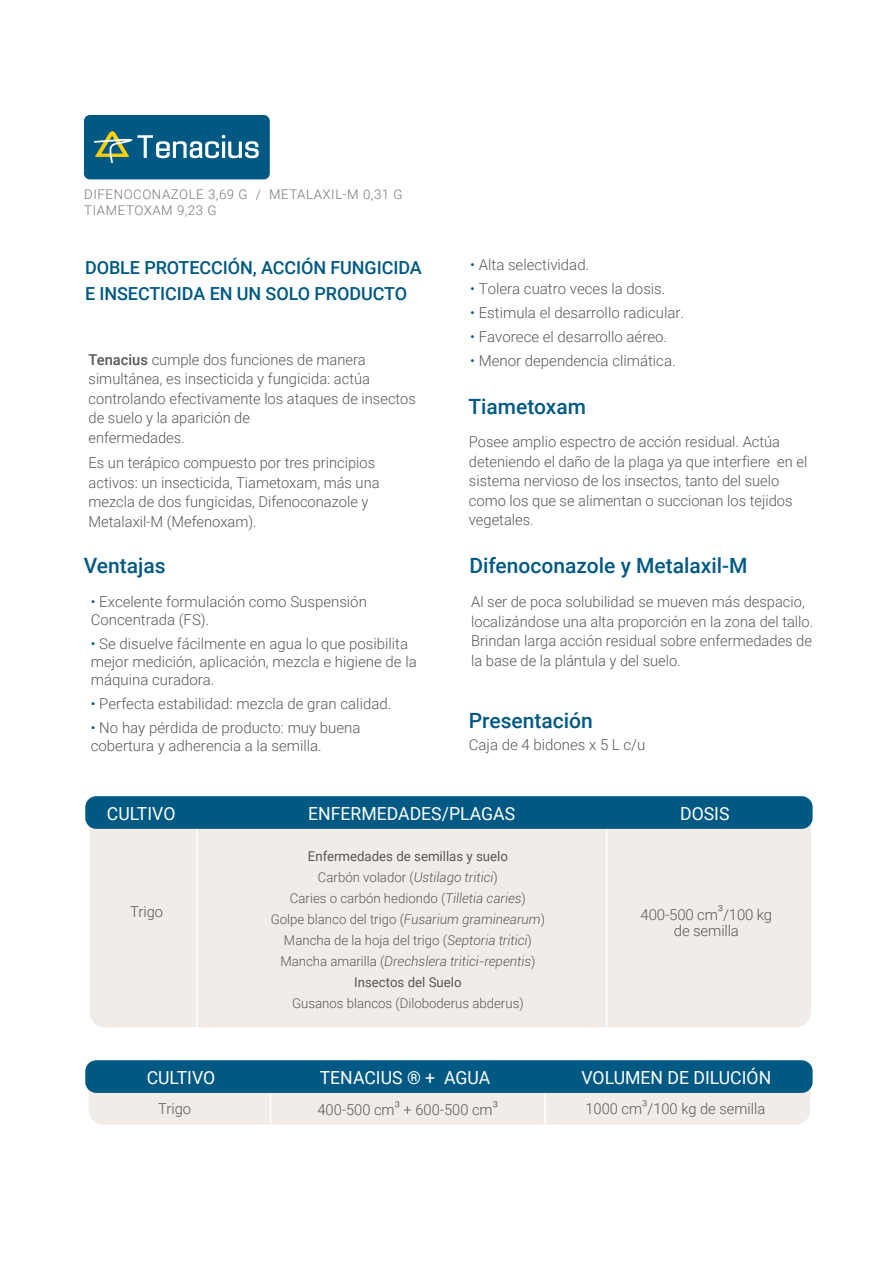
<style>
.page{position:relative;width:892px;height:1266px;background:#fff}
.page>*{position:absolute;margin:0;border:0;box-sizing:border-box;transform-origin:0 0}
.t1{font:500 21px "Roboto";color:#005983}
.t2{font:18px "Roboto";color:#fff}
.t3{font:500 18px/25.5px "Roboto";letter-spacing:-.005em;color:#005983}
.t4{font:300 15px/19.5px "Roboto";color:#57585a}
.t5{font:300 13.5px/21px "Roboto";color:#57585a;text-align:center}
.t6{font:300 13.35px/16.2px "Roboto";letter-spacing:.04em;color:#76787b}
.s1{font-weight:500}
.s2{color:#005983}
.s3{font-weight:400}
.s4{font-style:italic}
</style>
<div class="page">
<div style="left:89px;top:1060px;width:721px;height:64px;background:#f1ece7;border-radius:15px"></div>
<hr style="left:544px;top:1086px;width:2px;height:40px;background:#fff">
<hr style="left:270px;top:1086px;width:1px;height:40px;background:#fff">
<div style="left:89px;top:797px;width:722px;height:230px;background:#f1ece7;border-radius:15px"></div>
<hr style="left:606px;top:820px;width:1px;height:214px;background:#fff">
<hr style="left:196px;top:820px;width:2px;height:214px;background:#fff">
<div style="left:85px;top:796px;width:728px;height:32px;background:#005983;border-radius:11px"></div>
<div style="left:85px;top:1060px;width:728px;height:32px;background:#005983;border-radius:11px"></div>
<div style="left:84px;top:115px;width:186px;height:64px;background:#005983;border-radius:6px"></div>
<svg style="left:94px;top:131px;width:165px;height:32px"></svg>
<p class="t6" style="left:84px;top:186px;width:320px">DIFENOCONAZOLE 3,69 G / METALAXIL-M 0,31 G<br>TIAMETOXAM 9,23 G</p>
<p class="t3" style="left:85px;top:254px;width:338px">DOBLE PROTECCIÓN, ACCIÓN FUNGICIDA<br>E INSECTICIDA EN UN SOLO PRODUCTO</p>
<p class="t4" style="left:89px;top:349px;width:329px"><span class="s1">Tenacius</span> cumple dos funciones de manera simultánea, es insecticida y fungicida: actúa controlando efectivamente los ataques de insectos de suelo y la aparición de<br>enfermedades.</p>
<p class="t4" style="left:89px;top:452px;width:293px">Es un terápico compuesto por tres principios activos: un insecticida, Tiametoxam, más una mezcla de dos fungicidas, Difenoconazole y Metalaxil-M (Mefenoxam).</p>
<p class="t4" style="left:470px;top:254px;width:120px"><span class="s2">•</span> Alta selectividad.</p>
<p class="t4" style="left:470px;top:278px;width:197px"><span class="s2">•</span> Tolera cuatro veces la dosis.</p>
<p class="t4" style="left:470px;top:302px;width:215px"><span class="s2">•</span> Estimula el desarrollo radicular.</p>
<p class="t4" style="left:470px;top:326px;width:198px"><span class="s2">•</span> Favorece el desarrollo aéreo.</p>
<p class="t4" style="left:470px;top:350px;width:207px"><span class="s2">•</span> Menor dependencia climática.</p>
<h1 class="t1" style="left:468px;top:392px;width:119px">Tiametoxam</h1>
<p class="t4" style="left:469px;top:431px;width:340px">Posee amplio espectro de acción residual. Actúa deteniendo el daño de la plaga ya que interfiere en el sistema nervioso de los insectos, tanto del suelo como los que se alimentan o succionan los tejidos vegetales.</p>
<h1 class="t1" style="left:84px;top:551px;width:83px">Ventajas</h1>
<h1 class="t1" style="left:469px;top:551px;width:280px">Difenoconazole y Metalaxil-M</h1>
<p class="t4" style="left:91px;top:592px;width:278px;line-height:18px"><span class="s2">•</span> Excelente formulación como Suspensión<br>Concentrada (FS).</p>
<p class="t4" style="left:91px;top:634px;width:327px;line-height:18px"><span class="s2">•</span> Se disuelve fácilmente en agua lo que posibilita mejor medición, aplicación, mezcla e higiene de la máquina curadora.</p>
<p class="t4" style="left:91px;top:693px;width:302px"><span class="s2">•</span> Perfecta estabilidad: mezcla de gran calidad.</p>
<p class="t4" style="left:91px;top:718px;width:271px;line-height:18px"><span class="s2">•</span> No hay pérdida de producto: muy buena cobertura y adherencia a la semilla.</p>
<p class="t4" style="left:471px;top:591px;width:344px">Al ser de poca solubilidad se mueven más despacio, localizándose una alta proporción en la zona del tallo.<br>Brindan larga acción residual sobre enfermedades de la base de la plántula y del suelo.</p>
<h1 class="t1" style="left:469px;top:705px;width:125px">Presentación</h1>
<p class="t4" style="left:469px;top:734px;width:178px">Caja de 4 bidones x 5 L c/u</p>
<p class="t2" style="left:107px;top:801px;width:70px">CULTIVO</p>
<p class="t2" style="left:308px;top:801px;width:209px">ENFERMEDADES/PLAGAS</p>
<p class="t2" style="left:680px;top:801px;width:51px">DOSIS</p>
<p class="t5" style="left:271px;top:845px;width:276px"><span class="s3">Enfermedades de semillas y suelo<br></span>Carbón volador (<span class="s4">Ustilago tritici</span>)<br>Caries o carbón hediondo (<span class="s4">Tilletia caries</span>)<br>Golpe blanco del trigo (<span class="s4">Fusarium graminearum</span>)<br>Mancha de la hoja del trigo (<span class="s4">Septoria tritici</span>)<br>Mancha amarilla (<span class="s4">Drechslera tritici-repentis</span>)<br><span class="s3">Insectos del Suelo</span></p>
<p class="t5" style="left:292px;top:992px;width:233px">Gusanos blancos (Diloboderus abderus)</p>
<p class="t4" style="left:130px;top:901px;width:34px">Trigo</p>
<p class="t4" style="left:641px;top:905px;width:133px;line-height:16.5px;text-align:center">400-500 cm³/100 kg de semilla</p>
<p class="t2" style="left:147px;top:1064px;width:70px">CULTIVO</p>
<p class="t2" style="left:320px;top:1064px;width:172px">TENACIUS ® + AGUA</p>
<p class="t2" style="left:581px;top:1064px;width:191px">VOLUMEN DE DILUCIÓN</p>
<p class="t4" style="left:158px;top:1098px;width:34px">Trigo</p>
<p class="t4" style="left:317px;top:1098px;width:182px">400-500 cm³ + 600-500 cm³</p>
<p class="t4" style="left:585px;top:1098px;width:181px">1000 cm³/100 kg de semilla</p>
</div>
